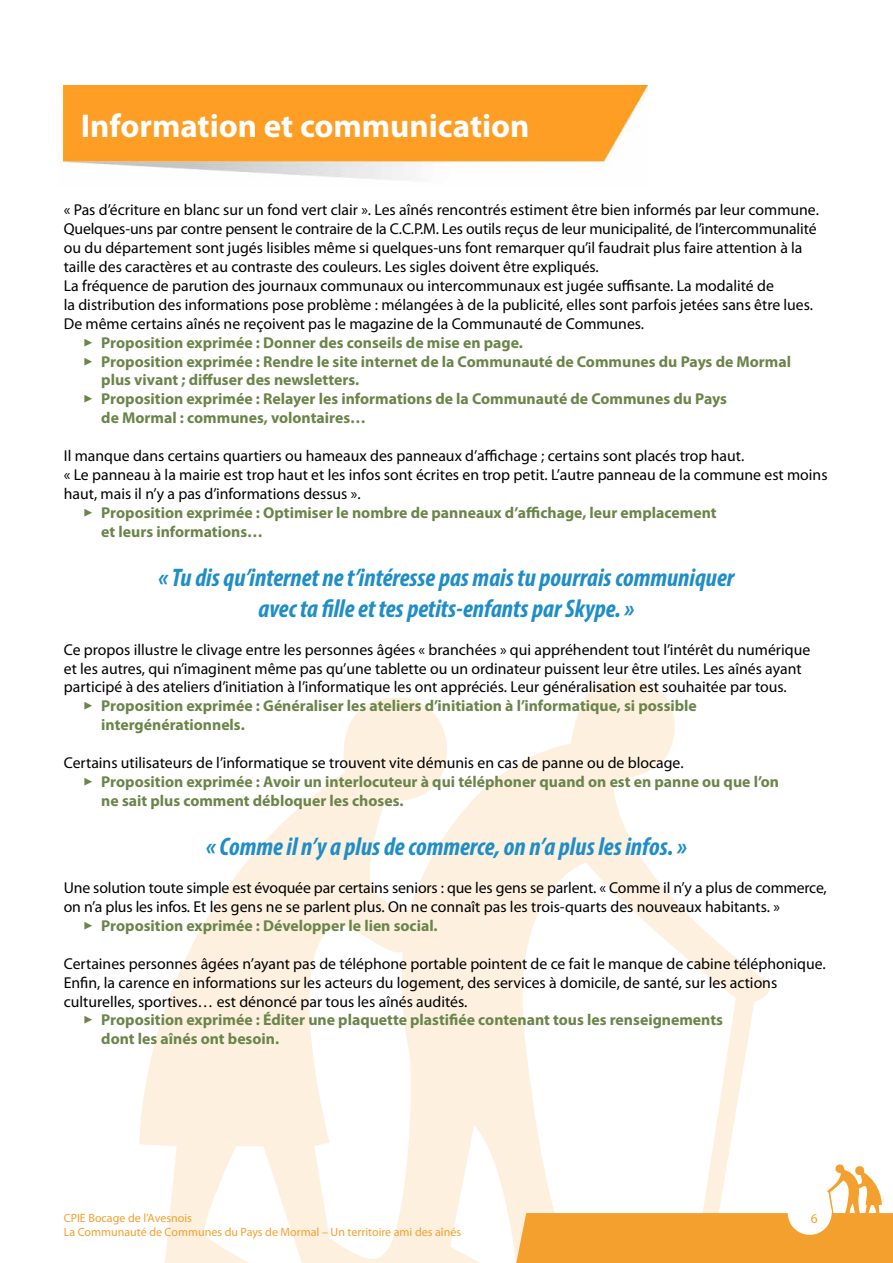
<style>
.page{position:relative;width:893px;height:1263px;background:#fff}
.page>*{position:absolute;margin:0;border:0;box-sizing:border-box;transform-origin:0 0}
.t1{font:700 33px "Myriad Pro";color:#fff}
.t2{font:italic 700 condensed 25.5px/30.6px "Myriad Pro";color:#1e8dc8;text-align:center}
.t3{font:15.75px/18.9px "Myriad Pro";color:#000}
.t4{font:700 15.75px/18.9px "Myriad Pro";color:#6a8549}
.t5{font:13.5px "Myriad Pro";color:#f4a02e}
.t6{font:12px/14.4px "Myriad Pro";color:#f4a02e}
</style>
<div class="page">
<img style="left:58px;top:85px;width:590px;height:95px">
<svg style="left:139px;top:678px;width:631px;height:585px"></svg>
<svg style="left:516px;top:1164px;width:377px;height:99px"></svg>
<div style="left:788px;top:1191px;width:44px;height:44px;background:#fff;border-radius:50%"></div>
<h1 class="t1" style="left:81px;top:107px;width:450px">Information et communication</h1>
<p class="t3" style="left:64px;top:201px;width:757px">« Pas d’écriture en blanc sur un fond vert clair ». Les aînés rencontrés estiment être bien informés par leur commune.<br>Quelques-uns par contre pensent le contraire de la C.C.P.M. Les outils reçus de leur municipalité, de l’intercommunalité ou du département sont jugés lisibles même si quelques-uns font remarquer qu’il faudrait plus faire attention à la taille des caractères et au contraste des couleurs. Les sigles doivent être expliqués.<br>La fréquence de parution des journaux communaux ou intercommunaux est jugée suffisante. La modalité de<br>la distribution des informations pose problème : mélangées à de la publicité, elles sont parfois jetées sans être lues.<br>De même certains aînés ne reçoivent pas le magazine de la Communauté de Communes.</p>
<p class="t4" style="left:83px;top:333px;width:441px">✓ Proposition exprimée : Donner des conseils de mise en page.</p>
<p class="t4" style="left:101px;top:352px;width:691px;text-indent:-18px">✓ Proposition exprimée : Rendre le site internet de la Communauté de Communes du Pays de Mormal plus vivant ; diffuser des newsletters.</p>
<p class="t4" style="left:101px;top:390px;width:627px;text-indent:-18px">✓ Proposition exprimée : Relayer les informations de la Communauté de Communes du Pays de Mormal : communes, volontaires…</p>
<p class="t3" style="left:64px;top:447px;width:765px">Il manque dans certains quartiers ou hameaux des panneaux d’affichage ; certains sont placés trop haut.<br>« Le panneau à la mairie est trop haut et les infos sont écrites en trop petit. L’autre panneau de la commune est moins haut, mais il n’y a pas d’informations dessus ».</p>
<p class="t4" style="left:101px;top:503px;width:617px;text-indent:-18px">✓ Proposition exprimée : Optimiser le nombre de panneaux d’affichage, leur emplacement et leurs informations…</p>
<h2 class="t2" style="left:159px;top:562px;width:577px">« Tu dis qu’internet ne t’intéresse pas mais tu pourrais communiquer avec ta fille et tes petits-enfants par Skype. »</h2>
<p class="t3" style="left:64px;top:640px;width:748px">Ce propos illustre le clivage entre les personnes âgées « branchées » qui appréhendent tout l’intérêt du numérique et les autres, qui n’imaginent même pas qu’une tablette ou un ordinateur puissent leur être utiles. Les aînés ayant participé à des ateliers d’initiation à l’informatique les ont appréciés. Leur généralisation est souhaitée par tous.</p>
<p class="t4" style="left:101px;top:697px;width:597px;text-indent:-18px">✓ Proposition exprimée : Généraliser les ateliers d’initiation à l’informatique, si possible intergénérationnels.</p>
<p class="t3" style="left:64px;top:753px;width:621px">Certains utilisateurs de l’informatique se trouvent vite démunis en cas de panne ou de blocage.</p>
<p class="t4" style="left:101px;top:772px;width:679px;text-indent:-18px">✓ Proposition exprimée : Avoir un interlocuteur à qui téléphoner quand on est en panne ou que l’on ne sait plus comment débloquer les choses.</p>
<h2 class="t2" style="left:206px;top:831px;width:482px">« Comme il n’y a plus de commerce, on n’a plus les infos. »</h2>
<p class="t3" style="left:64px;top:879px;width:765px">Une solution toute simple est évoquée par certains seniors : que les gens se parlent. « Comme il n’y a plus de commerce, on n’a plus les infos. Et les gens ne se parlent plus. On ne connaît pas les trois-quarts des nouveaux habitants. »</p>
<p class="t4" style="left:83px;top:916px;width:356px">✓ Proposition exprimée : Développer le lien social.</p>
<p class="t3" style="left:64px;top:954px;width:763px">Certaines personnes âgées n’ayant pas de téléphone portable pointent de ce fait le manque de cabine téléphonique.<br>Enfin, la carence en informations sur les acteurs du logement, des services à domicile, de santé, sur les actions culturelles, sportives… est dénoncé par tous les aînés audités.</p>
<p class="t4" style="left:101px;top:1011px;width:623px;text-indent:-18px">✓ Proposition exprimée : Éditer une plaquette plastifiée contenant tous les renseignements dont les aînés ont besoin.</p>
<p class="t6" style="left:64px;top:1211px;width:399px">CPIE Bocage de l’Avesnois<br>La Communauté de Communes du Pays de Mormal – Un territoire ami des aînés</p>
<p class="t5" style="left:811px;top:1211px;width:8px">6</p>
</div>
